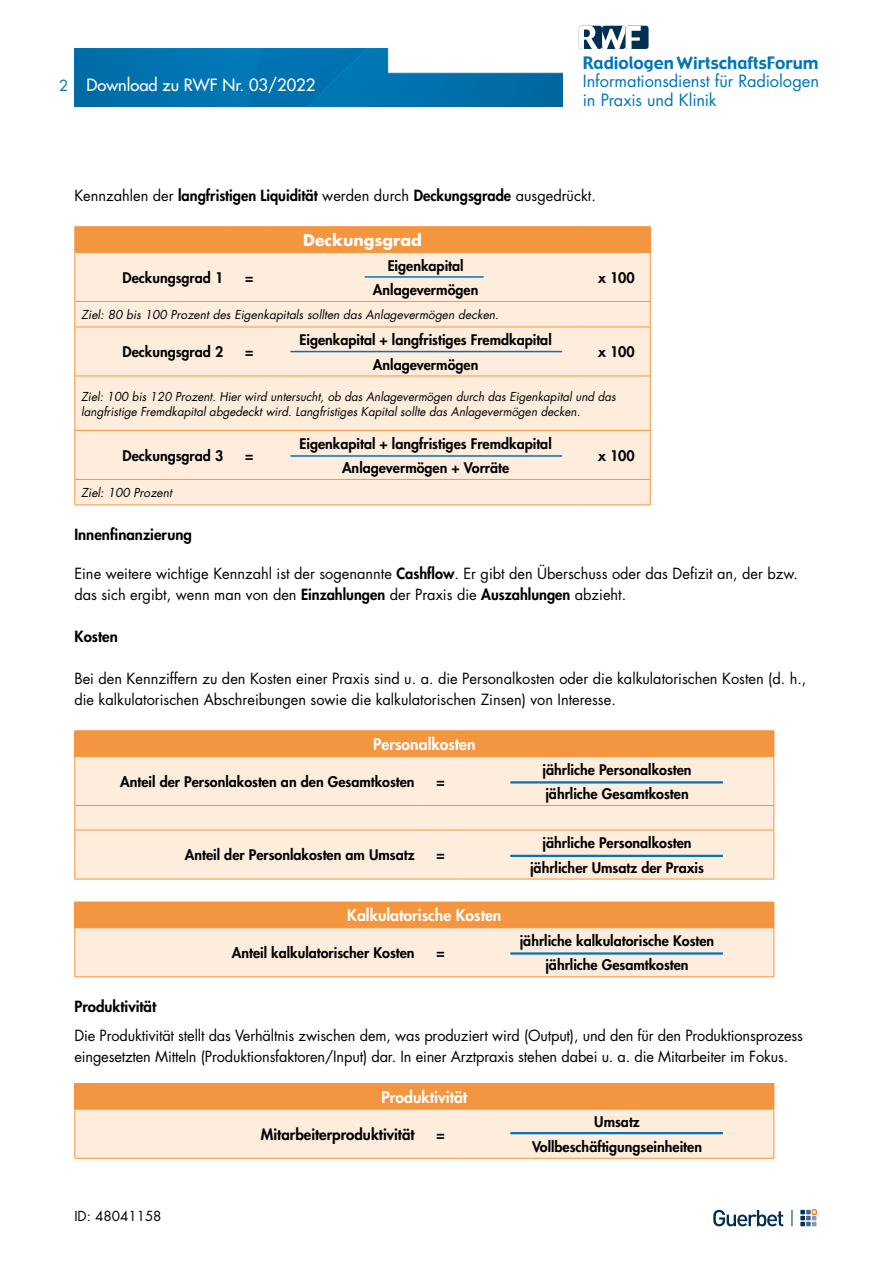
<style>
.page{position:relative;width:893px;height:1263px;background:#fff}
.page>*{position:absolute;margin:0;border:0;box-sizing:border-box;transform-origin:0 0}
.t1{font:16.65px "Gadget";color:#0075b8}
.t2{font:16.5px/18.8px "Futura Std";letter-spacing:-.005em;color:#0075b8}
.t3{font:500 16.5px "Futura Std";color:#fff}
.t4{font:800 15.75px "Futura Std";color:#fff}
.t5{font:700 15.75px "Futura Std";color:#fff}
.t6{font:15px/21px "Futura Std";color:#000}
.t7{font:800 15px "Futura Std";color:#000}
.t8{font:15px "Futura Std";color:#0074b7}
.t9{font:800 14.25px/24.5px "Futura Std";color:#000;text-align:center}
.t10{font:13.5px "Futura Std";color:#000}
.t11{font:italic 12px/15px "Futura Std";color:#000}
.s1{font-weight:800}
</style>
<div class="page">
<svg style="left:713px;top:1210px;width:70px;height:16px"></svg>
<svg style="left:792px;top:1210px;width:1px;height:16px"></svg>
<svg style="left:800px;top:1210px;width:16px;height:16px"></svg>
<div style="left:625px;top:26px;width:24px;height:23px;background:#002f53;border-radius:3px"></div>
<svg style="left:579px;top:26px;width:62px;height:23px"></svg>
<img style="left:74px;top:49px;width:489px;height:57px">
<div style="left:75px;top:227px;width:575px;height:25px;background:#f4953f"></div>
<div style="left:75px;top:253px;width:575px;height:252px;background:#feeddd"></div>
<hr style="left:74px;top:226px;width:156px;height:1px;background:#f4953f">
<hr style="left:230px;top:226px;width:39px;height:1px;background:#f4953f">
<hr style="left:269px;top:226px;width:314px;height:1px;background:#f4953f">
<hr style="left:583px;top:226px;width:68px;height:1px;background:#f4953f">
<hr style="left:74px;top:301px;width:156px;height:1px;background:#f4953f">
<hr style="left:230px;top:301px;width:39px;height:1px;background:#f4953f">
<hr style="left:269px;top:301px;width:314px;height:1px;background:#f4953f">
<hr style="left:583px;top:301px;width:68px;height:1px;background:#f4953f">
<hr style="left:74px;top:327px;width:156px;height:1px;background:#f4953f">
<hr style="left:269px;top:327px;width:314px;height:1px;background:#f4953f">
<hr style="left:583px;top:327px;width:68px;height:1px;background:#f4953f">
<hr style="left:650px;top:376px;width:1px;height:54px;background:#f4953f">
<hr style="left:74px;top:376px;width:156px;height:1px;background:#f4953f">
<hr style="left:74px;top:376px;width:1px;height:54px;background:#f4953f">
<hr style="left:230px;top:376px;width:39px;height:1px;background:#f4953f">
<hr style="left:269px;top:376px;width:314px;height:1px;background:#f4953f">
<hr style="left:583px;top:376px;width:68px;height:1px;background:#f4953f">
<hr style="left:74px;top:430px;width:156px;height:1px;background:#f4953f">
<hr style="left:269px;top:430px;width:314px;height:1px;background:#f4953f">
<hr style="left:583px;top:430px;width:68px;height:1px;background:#f4953f">
<hr style="left:74px;top:479px;width:156px;height:1px;background:#f4953f">
<hr style="left:230px;top:479px;width:39px;height:1px;background:#f4953f">
<hr style="left:269px;top:479px;width:314px;height:1px;background:#f4953f">
<hr style="left:583px;top:479px;width:68px;height:1px;background:#f4953f">
<hr style="left:74px;top:505px;width:156px;height:1px;background:#f4953f">
<hr style="left:230px;top:505px;width:39px;height:1px;background:#f4953f">
<hr style="left:269px;top:505px;width:314px;height:1px;background:#f4953f">
<hr style="left:583px;top:505px;width:68px;height:1px;background:#f4953f">
<hr style="left:74px;top:252px;width:156px;height:1px;background:#f4953f">
<hr style="left:230px;top:252px;width:39px;height:1px;background:#f4953f">
<hr style="left:269px;top:252px;width:314px;height:1px;background:#f4953f">
<hr style="left:230px;top:327px;width:39px;height:1px;background:#f4953f">
<hr style="left:583px;top:252px;width:68px;height:1px;background:#f4953f">
<hr style="left:230px;top:430px;width:39px;height:1px;background:#f4953f">
<svg style="left:74px;top:227px;width:1px;height:149px"></svg>
<svg style="left:650px;top:227px;width:1px;height:149px"></svg>
<svg style="left:74px;top:431px;width:1px;height:74px"></svg>
<svg style="left:650px;top:431px;width:1px;height:74px"></svg>
<div style="left:75px;top:731px;width:699px;height:25px;background:#f4953f"></div>
<div style="left:75px;top:757px;width:698px;height:122px;background:#feeddd"></div>
<hr style="left:74px;top:730px;width:347px;height:1px;background:#f4953f">
<hr style="left:421px;top:730px;width:39px;height:1px;background:#f4953f">
<hr style="left:460px;top:730px;width:314px;height:1px;background:#f4953f">
<hr style="left:74px;top:805px;width:347px;height:1px;background:#f4953f">
<hr style="left:421px;top:805px;width:39px;height:1px;background:#f4953f">
<hr style="left:460px;top:805px;width:314px;height:1px;background:#f4953f">
<hr style="left:74px;top:830px;width:347px;height:1px;background:#f4953f">
<hr style="left:421px;top:830px;width:39px;height:1px;background:#f4953f">
<hr style="left:460px;top:830px;width:314px;height:1px;background:#f4953f">
<hr style="left:74px;top:879px;width:347px;height:1px;background:#f4953f">
<hr style="left:421px;top:879px;width:39px;height:1px;background:#f4953f">
<hr style="left:460px;top:879px;width:314px;height:1px;background:#f4953f">
<hr style="left:74px;top:756px;width:347px;height:1px;background:#f4953f">
<hr style="left:421px;top:756px;width:39px;height:1px;background:#f4953f">
<hr style="left:460px;top:756px;width:314px;height:1px;background:#f4953f">
<svg style="left:773px;top:757px;width:1px;height:122px"></svg>
<svg style="left:74px;top:731px;width:1px;height:148px"></svg>
<svg style="left:74px;top:902px;width:700px;height:75px;background:#facda4"></svg>
<hr style="left:74px;top:927px;width:347px;height:1px;background:#f4953f">
<hr style="left:421px;top:927px;width:39px;height:1px;background:#f4953f">
<hr style="left:460px;top:927px;width:314px;height:1px;background:#f4953f">
<hr style="left:74px;top:1083px;width:347px;height:1px;background:#f4953f">
<hr style="left:421px;top:1083px;width:39px;height:1px;background:#f4953f">
<hr style="left:460px;top:1083px;width:314px;height:1px;background:#f4953f">
<hr style="left:74px;top:1158px;width:347px;height:1px;background:#f4953f">
<hr style="left:421px;top:1158px;width:39px;height:1px;background:#f4953f">
<hr style="left:460px;top:1158px;width:314px;height:1px;background:#f4953f">
<svg style="left:74px;top:1084px;width:700px;height:74px;background:#facea5"></svg>
<hr style="left:74px;top:1109px;width:347px;height:1px;background:#f4953f">
<hr style="left:421px;top:1109px;width:39px;height:1px;background:#f4953f">
<hr style="left:460px;top:1109px;width:314px;height:1px;background:#f4953f">
<hr style="left:365px;top:276px;width:119px;height:2px;background:#0074b7">
<hr style="left:290px;top:351px;width:272px;height:1px;background:#0074b7">
<hr style="left:290px;top:455px;width:272px;height:2px;background:#0074b7">
<hr style="left:510px;top:781px;width:213px;height:2px;background:#0074b7">
<hr style="left:510px;top:855px;width:213px;height:2px;background:#0074b7">
<hr style="left:510px;top:1132px;width:213px;height:2px;background:#0074b7">
<hr style="left:510px;top:952px;width:213px;height:3px;background:#0074b7">
<p class="t8" style="left:59px;top:76px;width:11px">2</p>
<p class="t3" style="left:86px;top:74px;width:230px">Download zu RWF Nr. 03/2022</p>
<p class="t1" style="left:583px;top:52px;width:237px">Radiologen WirtschaftsForum</p>
<p class="t2" style="left:583px;top:72px;width:238px">Informationsdienst für Radiologen in Praxis und Klinik</p>
<p class="t6" style="left:74px;top:185px;width:523px">Kennzahlen der <span class="s1">langfristigen Liquidität</span> werden durch <span class="s1">Deckungsgrade</span> ausgedrückt.</p>
<p class="t5" style="left:303px;top:230px;width:120px">Deckungsgrad</p>
<p class="t9" style="left:123px;top:265px;width:102px">Deckungsgrad 1</p>
<p class="t9" style="left:245px;top:265px;width:10px">=</p>
<p class="t9" style="left:388px;top:253px;width:77px">Eigenkapital</p>
<p class="t9" style="left:598px;top:265px;width:38px">x 100</p>
<p class="t9" style="left:373px;top:278px;width:107px">Anlagevermögen</p>
<p class="t11" style="left:81px;top:307px;width:419px">Ziel: 80 bis 100 Prozent des Eigenkapitals sollten das Anlagevermögen decken.</p>
<p class="t9" style="left:123px;top:340px;width:102px">Deckungsgrad 2</p>
<p class="t9" style="left:245px;top:340px;width:10px">=</p>
<p class="t9" style="left:300px;top:328px;width:254px">Eigenkapital + langfristiges Fremdkapital</p>
<p class="t9" style="left:598px;top:340px;width:38px">x 100</p>
<p class="t9" style="left:373px;top:352px;width:107px">Anlagevermögen</p>
<p class="t11" style="left:81px;top:389px;width:536px">Ziel: 100 bis 120 Prozent. Hier wird untersucht, ob das Anlagevermögen durch das Eigenkapital und das langfristige Fremdkapital abgedeckt wird. Langfristiges Kapital sollte das Anlagevermögen decken.</p>
<p class="t9" style="left:123px;top:443px;width:102px">Deckungsgrad 3</p>
<p class="t9" style="left:245px;top:443px;width:10px">=</p>
<p class="t9" style="left:300px;top:431px;width:254px">Eigenkapital + langfristiges Fremdkapital</p>
<p class="t9" style="left:598px;top:443px;width:38px">x 100</p>
<p class="t9" style="left:342px;top:456px;width:169px">Anlagevermögen + Vorräte</p>
<p class="t11" style="left:81px;top:485px;width:92px">Ziel: 100 Prozent</p>
<p class="t7" style="left:74px;top:525px;width:119px">Innenfinanzierung</p>
<p class="t6" style="left:74px;top:563px;width:725px">Eine weitere wichtige Kennzahl ist der sogenannte <span class="s1">Cashflow</span>. Er gibt den Überschuss oder das Defizit an, der bzw. das sich ergibt, wenn man von den <span class="s1">Einzahlungen</span> der Praxis die <span class="s1">Auszahlungen</span> abzieht.</p>
<p class="t7" style="left:74px;top:627px;width:45px">Kosten</p>
<p class="t6" style="left:74px;top:668px;width:733px">Bei den Kennziffern zu den Kosten einer Praxis sind u. a. die Personalkosten oder die kalkulatorischen Kosten (d. h., die kalkulatorischen Abschreibungen sowie die kalkulatorischen Zinsen) von Interesse.</p>
<p class="t4" style="left:373px;top:734px;width:104px">Personalkosten</p>
<p class="t9" style="left:120px;top:769px;width:296px">Anteil der Personlakosten an den Gesamtkosten</p>
<p class="t9" style="left:436px;top:769px;width:10px">=</p>
<p class="t9" style="left:542px;top:757px;width:151px;text-align:left">jährliche Personalkosten jährliche Gesamtkosten</p>
<p class="t9" style="left:185px;top:843px;width:231px">Anteil der Personlakosten am Umsatz</p>
<p class="t9" style="left:436px;top:843px;width:10px">=</p>
<p class="t4" style="left:347px;top:906px;width:156px">Kalkulatorische Kosten</p>
<p class="t9" style="left:232px;top:941px;width:184px">Anteil kalkulatorischer Kosten</p>
<p class="t9" style="left:436px;top:941px;width:10px">=</p>
<p class="t9" style="left:530px;top:831px;width:175px">jährliche Personalkosten jährlicher Umsatz der Praxis</p>
<p class="t9" style="left:520px;top:928px;width:196px">jährliche kalkulatorische Kosten jährliche Gesamtkosten</p>
<p class="t7" style="left:74px;top:996px;width:83px">Produktivität</p>
<p class="t6" style="left:74px;top:1025px;width:730px">Die Produktivität stellt das Verhältnis zwischen dem, was produziert wird (Output), und den für den Produktionsprozess eingesetzten Mitteln (Produktionsfaktoren/Input) dar. In einer Arztpraxis stehen dabei u. a. die Mitarbeiter im Fokus.</p>
<p class="t4" style="left:381px;top:1087px;width:87px">Produktivität</p>
<p class="t7" style="left:261px;top:1125px;width:155px">Mitarbeiterproduktivität</p>
<p class="t9" style="left:436px;top:1122px;width:10px">=</p>
<p class="t9" style="left:532px;top:1110px;width:171px">Umsatz<br>Vollbeschäftigungseinheiten</p>
<p class="t10" style="left:74px;top:1207px;width:89px">ID: 48041158</p>
</div>
